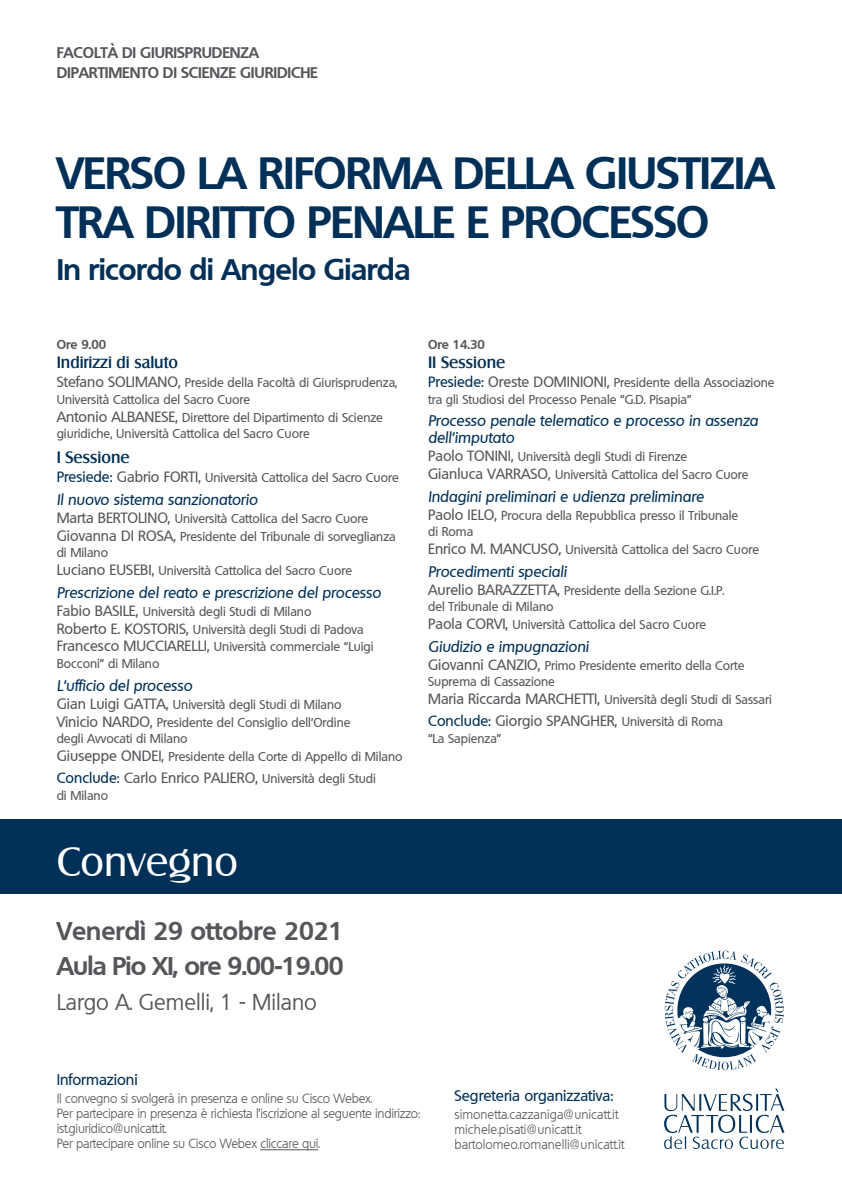
<style>
.page{position:relative;width:842px;height:1191px;background:#fff}
.page>*{position:absolute;margin:0;border:0;box-sizing:border-box;transform-origin:0 0}
.t1{font:700 44px/49px "Quebec";letter-spacing:-.015em;color:#003057}
.t2{font:40px "Salzburg";color:#fff}
.t3{font:700 29px "Quebec";letter-spacing:-.015em;color:#003057}
.t4{font:700 25px/35px "Quebec";color:#54565a}
.t5{font:22px "Quebec";color:#54565a}
.t6{font:500 16px "Salzburg";color:#003057}
.t7{font:italic 500 15px/17px "Quebec";color:#003057}
.t8{font:700 15px/19.8px "Quebec";letter-spacing:-.01em;color:#54565a}
.t9{font:500 15px "Quebec";color:#003057}
.t10{font:500 14.5px "Quebec";color:#54565a}
.t11{font:300 13px/15px "Quebec";letter-spacing:-.02em;color:#54565a}
.t12{font:300 13px/15px "Quebec";color:#54565a}
.t13{font:500 12.5px/16.5px "Quebec";color:#54565a}
.t14{font:700 12.5px "Quebec";color:#54565a}
.s1{font-size:14.5px}
.s2{font-size:14.5px;color:#003057}
.s3{color:#003057}
.s4{font-size:12.5px}
</style>
<div class="page">
<div style="left:0;top:819px;width:842px;height:75px;background:#003057"></div>
<hr style="left:260px;top:1149px;width:58px;height:1px;background:#54565a">
<svg style="left:664px;top:950px;width:120px;height:120px"></svg>
<svg style="left:664px;top:1088px;width:120px;height:61px"></svg>
<p class="t8" style="left:57px;top:42px;width:263px">FACOLTÀ DI GIURISPRUDENZA<br>DIPARTIMENTO DI SCIENZE GIURIDICHE</p>
<h1 class="t1" style="left:57px;top:147px;width:719px">VERSO LA RIFORMA DELLA GIUSTIZIA<br>TRA DIRITTO PENALE E PROCESSO</h1>
<h3 class="t3" style="left:57px;top:251px;width:355px">In ricordo di Angelo Giarda</h3>
<p class="t14" style="left:57px;top:336px;width:51px">Ore 9.00</p>
<p class="t6" style="left:57px;top:352px;width:123px">Indirizzi di saluto</p>
<p class="t13" style="left:57px;top:374px;width:342px"><span class="s1">Stefano SOLIMANO,</span> Preside della Facoltà di Giurisprudenza,<br>Università Cattolica del Sacro Cuore</p>
<p class="t13" style="left:57px;top:409px;width:328px"><span class="s1">Antonio ALBANESE,</span> Direttore del Dipartimento di Scienze giuridiche, Università Cattolica del Sacro Cuore</p>
<p class="t6" style="left:57px;top:447px;width:75px">I Sessione</p>
<p class="t13" style="left:57px;top:469px;width:344px"><span class="s2">Presiede:</span> <span class="s1">Gabrio FORTI,</span> Università Cattolica del Sacro Cuore</p>
<p class="t7" style="left:57px;top:491px;width:202px">Il nuovo sistema sanzionatorio</p>
<p class="t13" style="left:57px;top:509px;width:340px;line-height:17.9px"><span class="s1">Marta BERTOLINO,</span> Università Cattolica del Sacro Cuore<br><span class="s1">Giovanna DI ROSA,</span> Presidente del Tribunale di sorveglianza</p>
<p class="t13" style="left:57px;top:543px;width:297px;line-height:17.9px">di Milano<br><span class="s1">Luciano EUSEBI,</span> Università Cattolica del Sacro Cuore</p>
<p class="t7" style="left:57px;top:583px;width:326px">Prescrizione del reato e prescrizione del processo</p>
<p class="t13" style="left:57px;top:602px;width:318px;line-height:17.9px"><span class="s1">Fabio BASILE,</span> Università degli Studi di Milano<br><span class="s1">Roberto E. KOSTORIS,</span> Università degli Studi di Padova<br><span class="s1">Francesco MUCCIARELLI,</span> Università commerciale “Luigi</p>
<p class="t13" style="left:57px;top:655px;width:104px">Bocconi” di Milano</p>
<p class="t7" style="left:57px;top:676px;width:137px">L’ufficio del processo</p>
<p class="t13" style="left:57px;top:695px;width:295px;line-height:17.9px"><span class="s1">Gian Luigi GATTA,</span> Università degli Studi di Milano<br><span class="s1">Vinicio NARDO,</span> Presidente del Consiglio dell’Ordine</p>
<p class="t13" style="left:57px;top:729px;width:347px;line-height:17.9px">degli Avvocati di Milano<br><span class="s1">Giuseppe ONDEI,</span> Presidente della Corte di Appello di Milano</p>
<p class="t13" style="left:57px;top:770px;width:321px"><span class="s2">Conclude:</span> <span class="s1">Carlo Enrico PALIERO,</span> Università degli Studi di Milano</p>
<h2 class="t2" style="left:57px;top:837px;width:183px">Convegno</h2>
<h3 class="t4" style="left:57px;top:913px;width:288px">Venerdì 29 ottobre 2021<br>Aula Pio XI, ore 9.00-19.00</h3>
<h3 class="t5" style="left:57px;top:988px;width:262px">Largo A. Gemelli, 1 - Milano</h3>
<p class="t14" style="left:428px;top:336px;width:59px">Ore 14.30</p>
<p class="t6" style="left:428px;top:352px;width:79px">II Sessione</p>
<p class="t13" style="left:428px;top:374px;width:348px"><span class="s2">Presiede:</span> <span class="s1">Oreste DOMINIONI,</span> Presidente della Associazione tra gli Studiosi del Processo Penale “G.D. Pisapia”</p>
<p class="t7" style="left:428px;top:412px;width:332px">Processo penale telematico e processo in assenza dell’imputato</p>
<p class="t13" style="left:428px;top:447px;width:322px;line-height:17.9px"><span class="s1">Paolo TONINI,</span> Università degli Studi di Firenze<br><span class="s1">Gianluca VARRASO,</span> Università Cattolica del Sacro Cuore</p>
<p class="t7" style="left:428px;top:488px;width:277px">Indagini preliminari e udienza preliminare</p>
<p class="t13" style="left:428px;top:507px;width:312px"><span class="s1">Paolo IELO,</span> Procura della Repubblica presso il Tribunale di Roma</p>
<p class="t13" style="left:428px;top:541px;width:333px"><span class="s1">Enrico M. MANCUSO,</span> Università Cattolica del Sacro Cuore</p>
<p class="t7" style="left:428px;top:563px;width:140px">Procedimenti speciali</p>
<p class="t13" style="left:428px;top:582px;width:298px"><span class="s1">Aurelio BARAZZETTA,</span> Presidente della Sezione G.I.P. del Tribunale di Milano</p>
<p class="t13" style="left:428px;top:616px;width:279px"><span class="s1">Paola CORVI,</span> Università Cattolica del Sacro Cuore</p>
<p class="t7" style="left:428px;top:638px;width:162px">Giudizio e impugnazioni</p>
<p class="t13" style="left:428px;top:657px;width:318px"><span class="s1">Giovanni CANZIO,</span> Primo Presidente emerito della Corte<br>Suprema di Cassazione</p>
<p class="t13" style="left:428px;top:691px;width:345px"><span class="s1">Maria Riccarda MARCHETTI,</span> Università degli Studi di Sassari</p>
<p class="t10" style="left:428px;top:712px;width:297px"><span class="s3">Conclude:</span> Giorgio SPANGHER, <span class="s4">Università di Roma</span></p>
<p class="t13" style="left:428px;top:730px;width:75px">“La Sapienza”</p>
<p class="t9" style="left:57px;top:1070px;width:83px">Informazioni</p>
<p class="t11" style="left:57px;top:1091px;width:365px">Il convegno si svolgerà in presenza e online su Cisco Webex.<br>Per partecipare in presenza è richiesta l’iscrizione al seguente indirizzo: ist.giuridico@unicatt.it.<br>Per partecipare online su Cisco Webex cliccare qui.</p>
<p class="t9" style="left:454px;top:1085px;width:160px">Segreteria organizzativa:</p>
<p class="t12" style="left:454px;top:1106px;width:172px">simonetta.cazzaniga@unicatt.it michele.pisati@unicatt.it bartolomeo.romanelli@unicatt.it</p>
</div>
